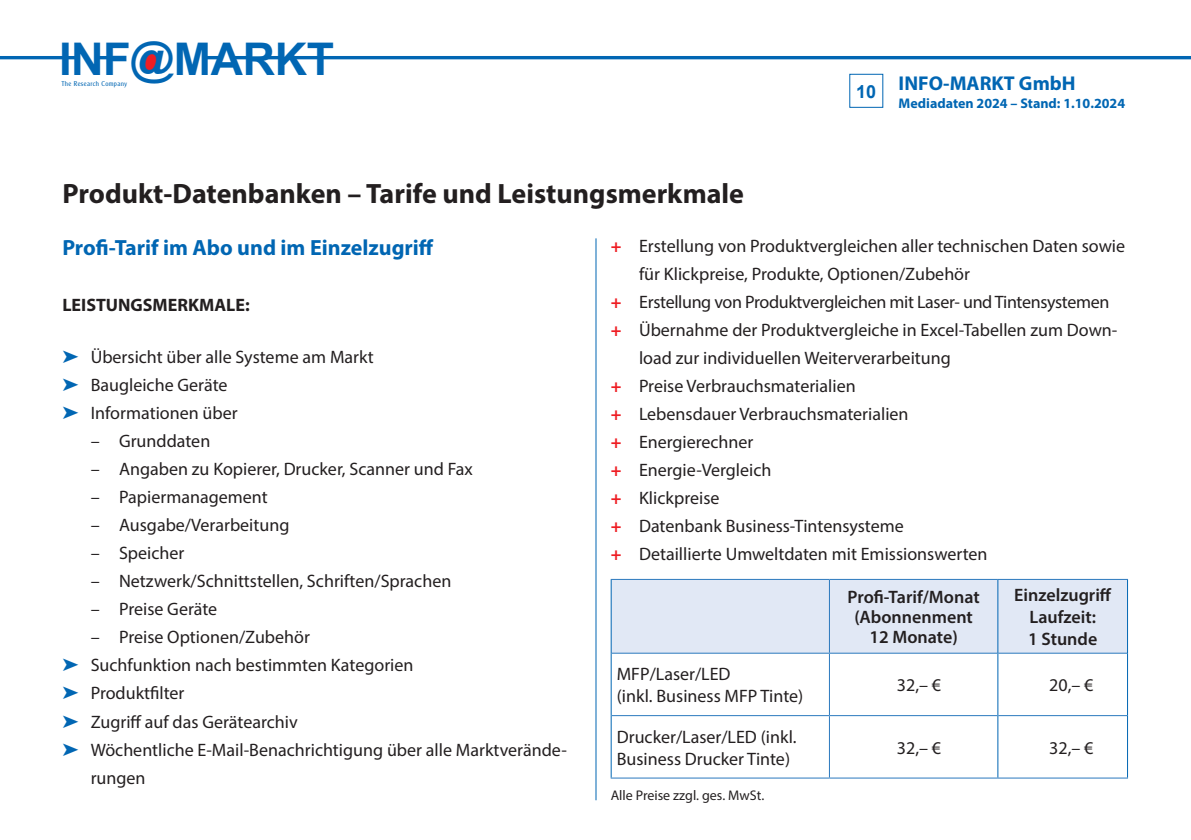
<style>
.page{position:relative;width:1191px;height:840px;background:#fff}
.page>*{position:absolute;margin:0;border:0;box-sizing:border-box;transform-origin:0 0}
.t1{font:700 45.2px "Arial";letter-spacing:-.005em;color:#0166b3}
.t2{font:700 28px "Myriad Pro";color:#231f20}
.t3{font:700 22px "Myriad Pro";color:#0166b3}
.t4{font:700 20px "Myriad Pro";color:#0166b3}
.t5{font:18px/28px "Myriad Pro";color:#231f20}
.t6{font:600 18px/20px "Myriad Pro";color:#231f20;text-align:center}
.t7{font:18px "Myriad Pro";letter-spacing:-.02em;color:#231f20}
.t8{font:700 18px "Myriad Pro";color:#231f20}
.t9{font:700 14px "Myriad Pro";color:#0166b3}
.t10{font:14px "Myriad Pro";color:#231f20}
.t11{font:6.8px "Cleargothic";letter-spacing:.06em;color:#0166b3;scale:.9 1}
.s1{font-size:45px}
.s2{color:#0166b3}
.s3{font-weight:700;color:#ee1d23}
</style>
<div class="page">
<div style="left:849px;top:74px;width:34px;height:34px;border:1px solid #0166b3"></div>
<hr style="left:0;top:56px;width:77px;height:3px;background:#0166b3">
<hr style="left:205px;top:56px;width:15px;height:3px;background:#0166b3">
<hr style="left:96px;top:56px;width:16px;height:3px;background:#0166b3">
<hr style="left:232px;top:56px;width:18px;height:3px;background:#0166b3">
<hr style="left:264px;top:56px;width:18px;height:3px;background:#0166b3">
<hr style="left:293px;top:56px;width:898px;height:3px;background:#0166b3">
<svg style="left:141px;top:52px;width:18px;height:21px"></svg>
<hr style="left:595px;top:238px;width:1px;height:561px;background:#0166b3">
<div style="left:611px;top:579px;width:516px;height:73px;background:#e1e8f5"></div>
<svg style="left:611px;top:653px;width:516px;height:124px"></svg>
<hr style="left:610px;top:578px;width:219px;height:1px;background:#2b79be">
<hr style="left:829px;top:578px;width:169px;height:1px;background:#2b79be">
<hr style="left:829px;top:579px;width:1px;height:73px;background:#2b79be">
<hr style="left:998px;top:578px;width:130px;height:1px;background:#2b79be">
<hr style="left:611px;top:652px;width:218px;height:1px;background:#2b79be">
<hr style="left:829px;top:652px;width:168px;height:1px;background:#2b79be">
<hr style="left:829px;top:653px;width:1px;height:61px;background:#2b79be">
<hr style="left:998px;top:652px;width:129px;height:1px;background:#2b79be">
<hr style="left:611px;top:714px;width:218px;height:1px;background:#2b79be">
<hr style="left:829px;top:714px;width:168px;height:1px;background:#2b79be">
<hr style="left:829px;top:715px;width:1px;height:62px;background:#2b79be">
<hr style="left:998px;top:714px;width:129px;height:1px;background:#2b79be">
<hr style="left:610px;top:777px;width:219px;height:1px;background:#2b79be">
<hr style="left:829px;top:777px;width:169px;height:1px;background:#2b79be">
<hr style="left:998px;top:777px;width:130px;height:1px;background:#2b79be">
<hr style="left:610px;top:579px;width:1px;height:73px;background:#0166b3">
<hr style="left:997px;top:579px;width:1px;height:73px;background:#0166b3">
<hr style="left:1127px;top:579px;width:1px;height:73px;background:#0166b3">
<hr style="left:610px;top:652px;width:1px;height:63px;background:#0166b3">
<hr style="left:997px;top:652px;width:1px;height:63px;background:#0166b3">
<hr style="left:1127px;top:652px;width:1px;height:63px;background:#0166b3">
<hr style="left:610px;top:715px;width:1px;height:62px;background:#0166b3">
<hr style="left:997px;top:715px;width:1px;height:62px;background:#0166b3">
<hr style="left:1127px;top:715px;width:1px;height:62px;background:#0166b3">
<h1 class="t1" style="left:59px;top:27px;width:277px">INF<span class="s1">@</span>MARKT</h1>
<p class="t11" style="left:62px;top:79px;width:74px">The Research Company</p>
<p class="t4" style="left:856px;top:70px;width:221px"><sub>10</sub> INFO-MARKT GmbH</p>
<p class="t9" style="left:898px;top:94px;width:228px">Mediadaten 2024 – Stand: 1.10.2024</p>
<h2 class="t2" style="left:62px;top:175px;width:683px">Produkt-Datenbanken – Tarife und Leistungsmerkmale</h2>
<p class="t3" style="left:62px;top:233px;width:373px">Profi-Tarif im Abo und im Einzelzugriff</p>
<p class="t8" style="left:62px;top:293px;width:189px">LEISTUNGSMERKMALE:</p>
<p class="t5" style="left:62px;top:342px;width:313px"><span class="s2">➤</span> Übersicht über alle Systeme am Markt <span class="s2">➤</span> Baugleiche Geräte<br><span class="s2">➤</span> Informationen über</p>
<p class="t5" style="left:91px;top:426px;width:121px">– Grunddaten</p>
<p class="t5" style="left:91px;top:454px;width:383px">– Angaben zu Kopierer, Drucker, Scanner und Fax</p>
<p class="t5" style="left:91px;top:482px;width:178px">– Papiermanagement</p>
<p class="t5" style="left:91px;top:510px;width:200px">– Ausgabe/Verarbeitung</p>
<p class="t5" style="left:91px;top:538px;width:95px">– Speicher</p>
<p class="t5" style="left:91px;top:566px;width:362px">– Netzwerk/Schnittstellen, Schriften/Sprachen</p>
<p class="t5" style="left:91px;top:594px;width:128px">– Preise Geräte</p>
<p class="t5" style="left:91px;top:622px;width:221px">– Preise Optionen/Zubehör</p>
<p class="t5" style="left:62px;top:650px;width:353px"><span class="s2">➤</span> Suchfunktion nach bestimmten Kategorien</p>
<p class="t5" style="left:62px;top:678px;width:124px"><span class="s2">➤</span> Produktfilter</p>
<p class="t5" style="left:62px;top:706px;width:237px"><span class="s2">➤</span> Zugriff auf das Gerätearchiv</p>
<p class="t5" style="left:62px;top:734px;width:506px"><span class="s2">➤</span> Wöchentliche E-Mail-Benachrichtigung über alle Marktverände-</p>
<p class="t5" style="left:91px;top:762px;width:56px">rungen</p>
<p class="t5" style="left:610px;top:231px;width:516px"><span class="s3">+</span> Erstellung von Produktvergleichen aller technischen Daten sowie</p>
<p class="t5" style="left:639px;top:259px;width:332px">für Klickpreise, Produkte, Optionen/Zubehör</p>
<p class="t7" style="left:610px;top:291px;width:500px"><span class="s3">+</span> Erstellung von Produktvergleichen mit Laser- und Tintensystemen</p>
<p class="t5" style="left:610px;top:315px;width:508px"><span class="s3">+</span> Übernahme der Produktvergleiche in Excel-Tabellen zum Down-</p>
<p class="t5" style="left:639px;top:343px;width:313px">load zur individuellen Weiterverarbeitung</p>
<p class="t5" style="left:610px;top:371px;width:246px"><span class="s3">+</span> Preise Verbrauchsmaterialien</p>
<p class="t5" style="left:610px;top:399px;width:299px"><span class="s3">+</span> Lebensdauer Verbrauchsmaterialien</p>
<p class="t5" style="left:610px;top:427px;width:144px"><span class="s3">+</span> Energierechner</p>
<p class="t5" style="left:610px;top:455px;width:162px"><span class="s3">+</span> Energie-Vergleich</p>
<p class="t5" style="left:610px;top:483px;width:110px"><span class="s3">+</span> Klickpreise</p>
<p class="t5" style="left:610px;top:511px;width:295px"><span class="s3">+</span> Datenbank Business-Tintensysteme</p>
<p class="t5" style="left:610px;top:540px;width:378px"><span class="s3">+</span> Detaillierte Umweltdaten mit Emissionswerten</p>
<p class="t6" style="left:847px;top:586px;width:134px">Profi-Tarif/Monat (Abonnenment<br>12 Monate)</p>
<p class="t6" style="left:1014px;top:583px;width:99px;line-height:22px">Einzelzugriff<br>Laufzeit:<br>1 Stunde</p>
<p class="t5" style="left:617px;top:662px;width:188px;line-height:22px">MFP/Laser/LED<br>(inkl. Business MFP Tinte)</p>
<p class="t5" style="left:897px;top:670px;width:46px">32,– €</p>
<p class="t5" style="left:1049px;top:670px;width:46px">20,– €</p>
<p class="t5" style="left:617px;top:724px;width:181px;line-height:22px">Drucker/Laser/LED (inkl.<br>Business Drucker Tinte)</p>
<p class="t5" style="left:897px;top:732px;width:46px">32,– €</p>
<p class="t5" style="left:1049px;top:732px;width:46px">32,– €</p>
<p class="t10" style="left:610px;top:786px;width:155px">Alle Preise zzgl. ges. MwSt.</p>
</div>
